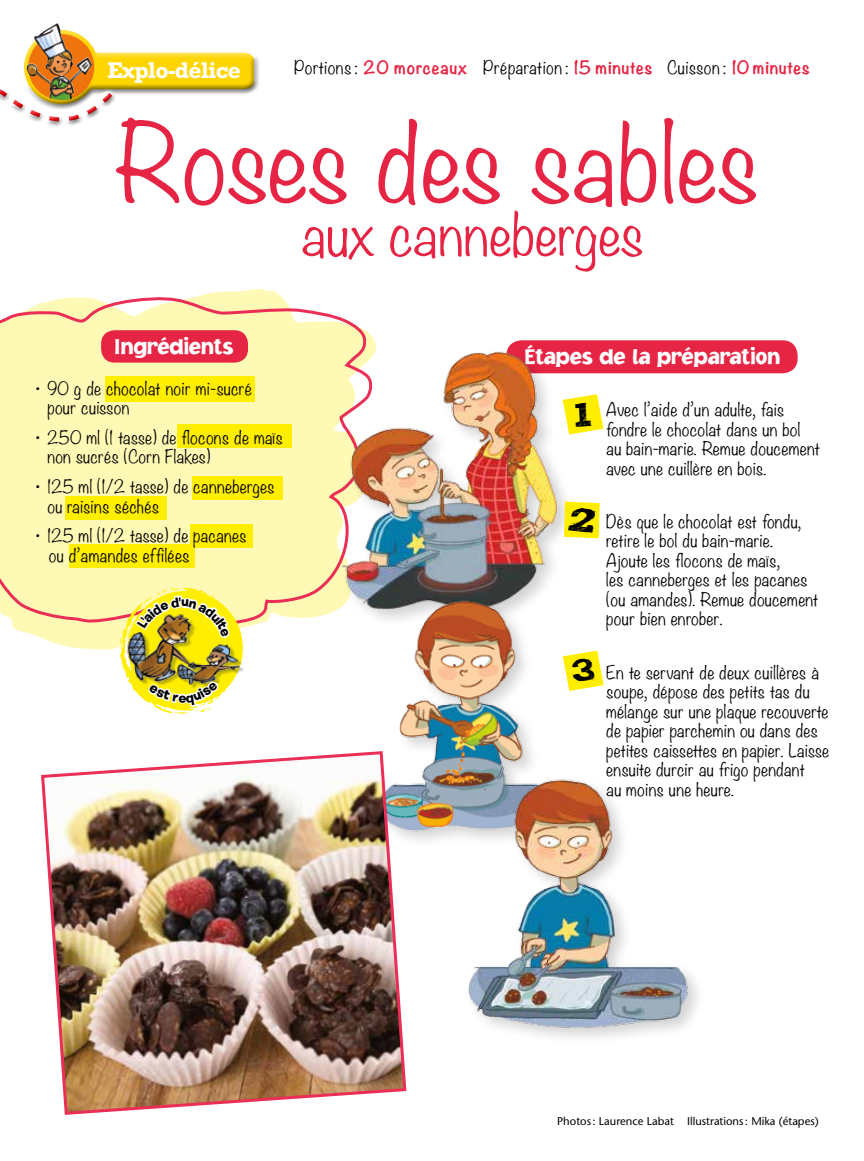
<style>
.page{position:relative;width:864px;height:1161px;background:#fff}
.page>*{position:absolute;margin:0;border:0;box-sizing:border-box;transform-origin:0 0}
.t1{font:300 97.5px "Noteworthy";letter-spacing:-.01em;color:#e62443}
.t2{font:300 54px "Noteworthy";color:#e62443}
.t3{font:700 23.1px "Rockwell";letter-spacing:-.035em;color:#fff}
.t4{font:900 22.5px "Jacoby";color:#fff}
.t5{font:300 16.5px/19.5px "Noteworthy";letter-spacing:.02em;color:#000}
.t6{font:300 16.5px "Noteworthy";letter-spacing:.04em;color:#000}
.t7{font:11.25px "Stone Sans";color:#000}
.s1{font-weight:700;color:#e62443}
</style>
<div class="page">
<svg style="left:0;top:23px;width:259px;height:103px"></svg>
<div style="left:505px;top:339px;width:294px;height:36px;background:#e62443;border-radius:16px"></div>
<div style="left:503px;top:337px;width:298px;height:39px;border:3px solid #fff;border-radius:16px"></div>
<svg style="left:14px;top:289px;width:250px;height:361px;fill:#fff9b6"></svg>
<svg style="left:0;top:290px;width:374px;height:338px;background:#fef5b9"></svg>
<div style="left:177px;top:424px;width:115px;height:24px;background:#fe0"></div>
<div style="left:192px;top:476px;width:91px;height:24px;background:#fe0"></div>
<div style="left:65px;top:496px;width:101px;height:24px;background:#fe0"></div>
<div style="left:69px;top:544px;width:125px;height:24px;background:#fe0"></div>
<div style="left:190px;top:524px;width:63px;height:24px;background:#fe0"></div>
<div style="left:106px;top:377px;width:149px;height:25px;background:#fe0"></div>
<div style="left:101px;top:330px;width:147px;height:33px;background:#e62443;border-radius:14px"></div>
<div style="left:126px;top:616px;width:121px;height:77px;background:#000;opacity:.25"></div>
<img style="left:315px;top:339px;width:254px;height:283px">
<img style="left:362px;top:557px;width:236px;height:284px">
<img style="left:457px;top:760px;width:241px;height:278px">
<img style="left:41px;top:750px;width:367px;height:365px">
<img style="left:120px;top:567px;width:123px;height:147px">
<svg style="left:563px;top:394px;width:40px;height:40px"></svg>
<svg style="left:564px;top:502px;width:36px;height:36px"></svg>
<svg style="left:563px;top:651px;width:41px;height:40px"></svg>
<h3 class="t3" style="left:108px;top:56px;width:135px">Explo-délice</h3>
<p class="t6" style="left:294px;top:53px;width:517px">Portions : <span class="s1">20 morceaux</span> Préparation : <span class="s1">15 minutes</span> Cuisson : <span class="s1">10 minutes</span></p>
<h1 class="t1" style="left:115px;top:78px;width:646px">Roses des sables</h1>
<h2 class="t2" style="left:301px;top:187px;width:344px">aux canneberges</h2>
<h3 class="t4" style="left:114px;top:333px;width:122px">Ingrédients</h3>
<p class="t5" style="left:47px;top:378px;width:206px;text-indent:-12px">• 90 g de chocolat noir mi-sucré pour cuisson</p>
<p class="t5" style="left:47px;top:427px;width:237px;text-indent:-12px">• 250 ml (1 tasse) de flocons de maïs non sucrés (Corn Flakes)</p>
<p class="t5" style="left:47px;top:476px;width:229px;text-indent:-12px">• 125 ml (1/2 tasse) de canneberges ou raisins séchés</p>
<p class="t5" style="left:49px;top:526px;width:199px;text-indent:-13px">• 125 ml (1/2 tasse) de pacanes ou d’amandes effilées</p>
<h3 class="t4" style="left:525px;top:343px;width:257px">Étapes de la préparation</h3>
<p class="t5" style="left:606px;top:399px;width:215px">Avec l’aide d’un adulte, fais fondre le chocolat dans un bol<br>au bain-marie. Remue doucement avec une cuillère en bois.</p>
<p class="t5" style="left:606px;top:511px;width:214px">Dès que le chocolat est fondu, retire le bol du bain-marie.<br>Ajoute les flocons de maïs,<br>les canneberges et les pacanes (ou amandes). Remue doucement pour bien enrober.</p>
<p class="t5" style="left:606px;top:662px;width:224px">En te servant de deux cuillères à soupe, dépose des petits tas du mélange sur une plaque recouverte de papier parchemin ou dans des petites caissettes en papier. Laisse ensuite durcir au frigo pendant<br>au moins une heure.</p>
<p class="t7" style="left:557px;top:1114px;width:263px">Photos: Laurence Labat Illustrations: Mika (étapes)</p>
</div>
